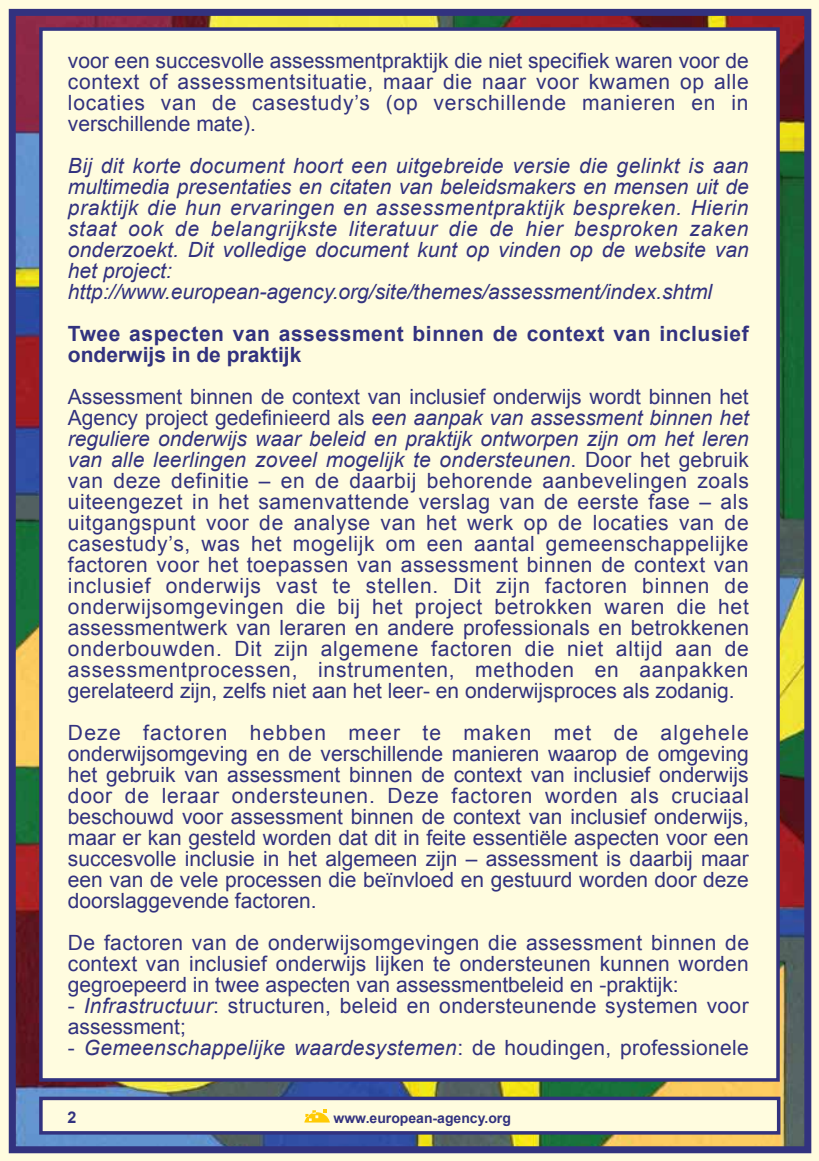
<style>
.page{position:relative;width:819px;height:1161px;background:#fff}
.page>*{position:absolute;margin:0;border:0;box-sizing:border-box;transform-origin:0 0}
.t1{font:21px/21px "Arial";color:#32327f;text-align:justify}
.t2{font:italic 21px/21px "Arial";letter-spacing:.015em;color:#32327f}
.t3{font:700 21px/21px "Arial";letter-spacing:.025em;color:#32327f}
.t4{font:21px/21px "Arial";letter-spacing:.02em;color:#32327f}
.t5{font:700 16.1px "Arial";color:#32327f}
.t6{font:700 14px "Arial";color:#32327f}
.s1{font-style:italic}
.s2{font-style:normal}
</style>
<div class="page">
<img style="left:17px;top:17px;width:786px;height:1128px">
<div style="left:0;top:0;width:819px;height:12px;background:#fffcdf"></div>
<div style="left:807px;top:0;width:12px;height:1161px;background:#fffcdf"></div>
<div style="left:0;top:1150px;width:819px;height:11px;background:#fffcdf"></div>
<div style="left:0;top:0;width:12px;height:1161px;background:#fffcdf"></div>
<div style="left:9px;top:9px;width:802px;height:1144px;border:7px solid #32327f"></div>
<div style="left:39px;top:27px;width:740px;height:1054px;background:#fffcdf;border:4px solid #32327f"></div>
<div style="left:39px;top:1096px;width:741px;height:38px;background:#fffcdf;border:4px solid #32327f"></div>
<svg style="left:304px;top:1109px;width:26px;height:13px"></svg>
<p class="t1" style="left:68px;top:51px;width:682px">voor een succesvolle assessmentpraktijk die niet specifiek waren voor de context of assessmentsituatie, maar die naar voor kwamen op alle locaties van de casestudy’s (op verschillende manieren en in verschillende mate).</p>
<p class="t2" style="left:68px;top:156px;width:682px">Bij dit korte document hoort een uitgebreide versie die gelinkt is aan multimedia presentaties en citaten van beleidsmakers en mensen uit de praktijk die hun ervaringen en assessmentpraktijk bespreken. Hierin staat ook de belangrijkste literatuur die de hier besproken zaken onderzoekt. Dit volledige document kunt op vinden op de website van het project: http://www.european-agency.org/site/themes/assessment/index.shtml</p>
<p class="t3" style="left:68px;top:324px;width:682px">Twee aspecten van assessment binnen de context van inclusief onderwijs in de praktijk</p>
<p class="t1" style="left:68px;top:387px;width:682px">Assessment binnen de context van inclusief onderwijs wordt binnen het Agency project gedefinieerd als <span class="s1">een aanpak van assessment binnen het reguliere onderwijs waar beleid en praktijk ontworpen zijn om het leren van alle leerlingen zoveel mogelijk te ondersteunen</span>. Door het gebruik van deze definitie – en de daarbij behorende aanbevelingen zoals uiteengezet in het samenvattende verslag van de eerste fase – als uitgangspunt voor de analyse van het werk op de locaties van de casestudy’s, was het mogelijk om een aantal gemeenschappelijke factoren voor het toepassen van assessment binnen de context van inclusief onderwijs vast te stellen. Dit zijn factoren binnen de onderwijsomgevingen die bij het project betrokken waren die het assessmentwerk van leraren en andere professionals en betrokkenen onderbouwden. Dit zijn algemene factoren die niet altijd aan de assessmentprocessen, instrumenten, methoden en aanpakken gerelateerd zijn, zelfs niet aan het leer- en onderwijsproces als zodanig.</p>
<p class="t1" style="left:68px;top:723px;width:682px">Deze factoren hebben meer te maken met de algehele onderwijsomgeving en de verschillende manieren waarop de omgeving het gebruik van assessment binnen de context van inclusief onderwijs door de leraar ondersteunen. Deze factoren worden als cruciaal beschouwd voor assessment binnen de context van inclusief onderwijs, maar er kan gesteld worden dat dit in feite essentiële aspecten voor een succesvolle inclusie in het algemeen zijn – assessment is daarbij maar een van de vele processen die beïnvloed en gestuurd worden door deze doorslaggevende factoren.</p>
<p class="t1" style="left:68px;top:933px;width:682px">De factoren van de onderwijsomgevingen die assessment binnen de context van inclusief onderwijs lijken te ondersteunen kunnen worden gegroepeerd in twee aspecten van assessmentbeleid en -praktijk:</p>
<p class="t4" style="left:68px;top:996px;width:682px">- <span class="s1">Infrastructuur</span>: structuren, beleid en ondersteunende systemen voor assessment;</p>
<p class="t2" style="left:68px;top:1038px;width:682px"><span class="s2">-</span> Gemeenschappelijke waardesystemen<span class="s2">: de houdingen, professionele</span></p>
<p class="t5" style="left:67px;top:1106px;width:10px">2</p>
<p class="t6" style="left:333px;top:1108px;width:179px">www.european-agency.org</p>
</div>
